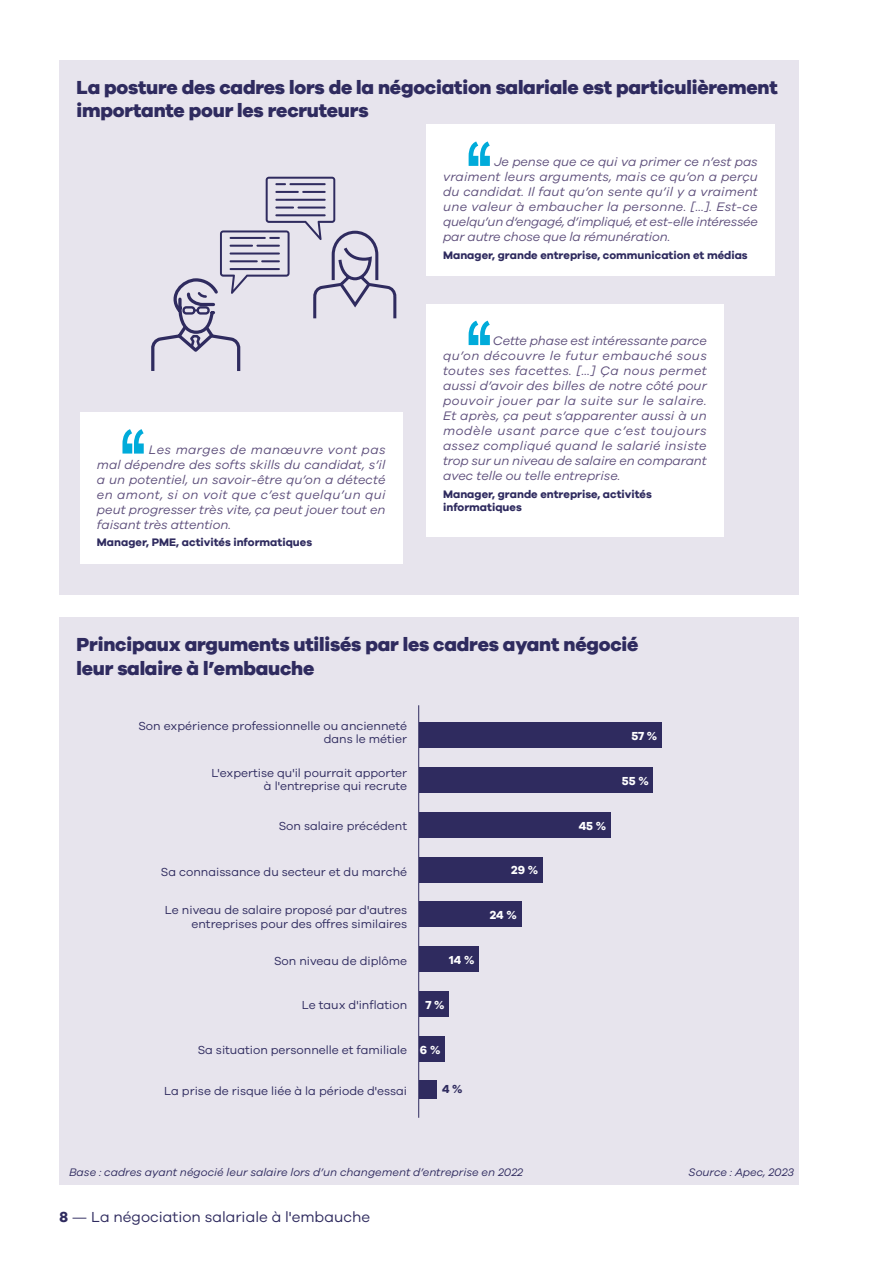
<style>
.page{position:relative;width:893px;height:1263px;background:#fff}
.page>*{position:absolute;margin:0;border:0;box-sizing:border-box;transform-origin:0 0}
.t1{font:800 19.5px/23.4px "Galano Grotesque";letter-spacing:-.01em;color:#2f2b5f}
.t2{font:15px "Galano Grotesque";color:#2f2b5f}
.t3{font:italic 12.75px/15px "Galano Grotesque";letter-spacing:-.005em;color:#5d4e7b;text-align:justify}
.t4{font:12px/13.5px "Galano Grotesque";color:#2f2b5f;text-align:right}
.t5{font:700 12px "Galano Grotesque";color:#fff}
.t6{font:700 12px "Galano Grotesque";color:#2f2b5f}
.t7{font:700 11.25px/13.5px "Galano Grotesque";color:#2f2b5f}
.t8{font:italic 11.25px "Galano Grotesque";color:#2f2b5f}
.s1{font-weight:700}
</style>
<div class="page">
<div style="left:60px;top:617px;width:739px;height:568px;background:#e7e4ed"></div>
<div style="left:60px;top:60px;width:739px;height:534px;background:#e7e4ed"></div>
<div style="left:426px;top:124px;width:349px;height:152px;background:#fff"></div>
<svg style="left:469px;top:141px;width:21px;height:25px"></svg>
<div style="left:426px;top:304px;width:298px;height:232px;background:#fff"></div>
<svg style="left:469px;top:321px;width:21px;height:24px"></svg>
<div style="left:80px;top:412px;width:322px;height:151px;background:#fff"></div>
<svg style="left:122px;top:429px;width:22px;height:25px"></svg>
<svg style="left:151px;top:177px;width:246px;height:194px"></svg>
<hr style="left:230px;top:268px;width:50px;height:2px;background:#2f2b5f">
<div style="left:419px;top:722px;width:243px;height:26px;background:#2f2b5f"></div>
<div style="left:419px;top:812px;width:191px;height:26px;background:#2f2b5f"></div>
<div style="left:419px;top:857px;width:123px;height:25px;background:#2f2b5f"></div>
<hr style="left:418px;top:705px;width:1px;height:413px;background:#2f2b5f">
<div style="left:419px;top:902px;width:102px;height:25px;background:#2f2b5f"></div>
<div style="left:419px;top:946px;width:60px;height:26px;background:#2f2b5f"></div>
<div style="left:419px;top:767px;width:234px;height:26px;background:#2f2b5f"></div>
<div style="left:419px;top:1036px;width:26px;height:25px;background:#2f2b5f"></div>
<div style="left:419px;top:1081px;width:17px;height:18px;background:#2f2b5f"></div>
<div style="left:419px;top:991px;width:30px;height:26px;background:#2f2b5f"></div>
<h1 class="t1" style="left:77px;top:75px;width:703px">La posture des cadres lors de la négociation salariale est particulièrement importante pour les recruteurs</h1>
<p class="t3" style="left:97px;top:441px;width:290px;text-indent:52px">Les marges de manœuvre vont pas mal dépendre des softs skills du candidat, s’il a un potentiel, un savoir-être qu’on a détecté en amont, si on voit que c’est quelqu’un qui peut progresser très vite, ça peut jouer tout en faisant très attention.</p>
<p class="t7" style="left:97px;top:535px;width:217px">Manager, PME, activités informatiques</p>
<p class="t3" style="left:443px;top:154px;width:316px;text-indent:51px">Je pense que ce qui va primer ce n’est pas vraiment leurs arguments, mais ce qu’on a perçu du candidat. Il faut qu’on sente qu’il y a vraiment une valeur à embaucher la personne. […]. Est-ce quelqu’un d‘engagé, d’impliqué, et est-elle intéressée par autre chose que la rémunération.</p>
<p class="t7" style="left:443px;top:248px;width:306px">Manager, grande entreprise, communication et médias</p>
<p class="t3" style="left:443px;top:333px;width:265px;text-indent:50px">Cette phase est intéressante parce qu’on découvre le futur embauché sous toutes ses facettes. […] Ça nous permet aussi d’avoir des billes de notre côté pour pouvoir jouer par la suite sur le salaire.<br>Et après, ça peut s’apparenter aussi à un modèle usant parce que c’est toujours assez compliqué quand le salarié insiste trop sur un niveau de salaire en comparant avec telle ou telle entreprise.</p>
<p class="t7" style="left:443px;top:487px;width:210px">Manager, grande entreprise, activités informatiques</p>
<h1 class="t1" style="left:77px;top:632px;width:563px">Principaux arguments utilisés par les cadres ayant négocié leur salaire à l’embauche</h1>
<p class="t4" style="left:138px;top:719px;width:270px">Son expérience professionnelle ou ancienneté dans le métier</p>
<p class="t4" style="left:212px;top:765px;width:197px">L'expertise qu'il pourrait apporter à l'entreprise qui recrute</p>
<p class="t4" style="left:279px;top:819px;width:130px">Son salaire précédent</p>
<p class="t4" style="left:161px;top:865px;width:248px">Sa connaissance du secteur et du marché</p>
<p class="t4" style="left:165px;top:903px;width:244px">Le niveau de salaire proposé par d'autres entreprises pour des offres similaires</p>
<p class="t4" style="left:274px;top:954px;width:135px">Son niveau de diplôme</p>
<p class="t4" style="left:302px;top:997px;width:107px">Le taux d'inflation</p>
<p class="t4" style="left:198px;top:1043px;width:211px">Sa situation personnelle et familiale</p>
<p class="t4" style="left:164px;top:1084px;width:244px">La prise de risque liée à la période d'essai</p>
<p class="t5" style="left:449px;top:952px;width:27px">14 %</p>
<p class="t5" style="left:425px;top:997px;width:21px">7%</p>
<p class="t5" style="left:420px;top:1042px;width:22px">6%</p>
<p class="t6" style="left:442px;top:1081px;width:22px">4%</p>
<p class="t5" style="left:511px;top:863px;width:29px">29 %</p>
<p class="t5" style="left:490px;top:908px;width:29px">24 %</p>
<p class="t5" style="left:579px;top:818px;width:29px">45 %</p>
<p class="t5" style="left:631px;top:729px;width:27px">57 %</p>
<p class="t5" style="left:622px;top:773px;width:28px">55 %</p>
<p class="t8" style="left:69px;top:1166px;width:455px">Base : cadres ayant négocié leur salaire lors d’un changement d’entreprise en 2022</p>
<p class="t8" style="left:689px;top:1166px;width:107px">Source : Apec, 2023</p>
<p class="t2" style="left:60px;top:1208px;width:312px"><span class="s1">8</span> — La négociation salariale à l'embauche</p>
</div>
